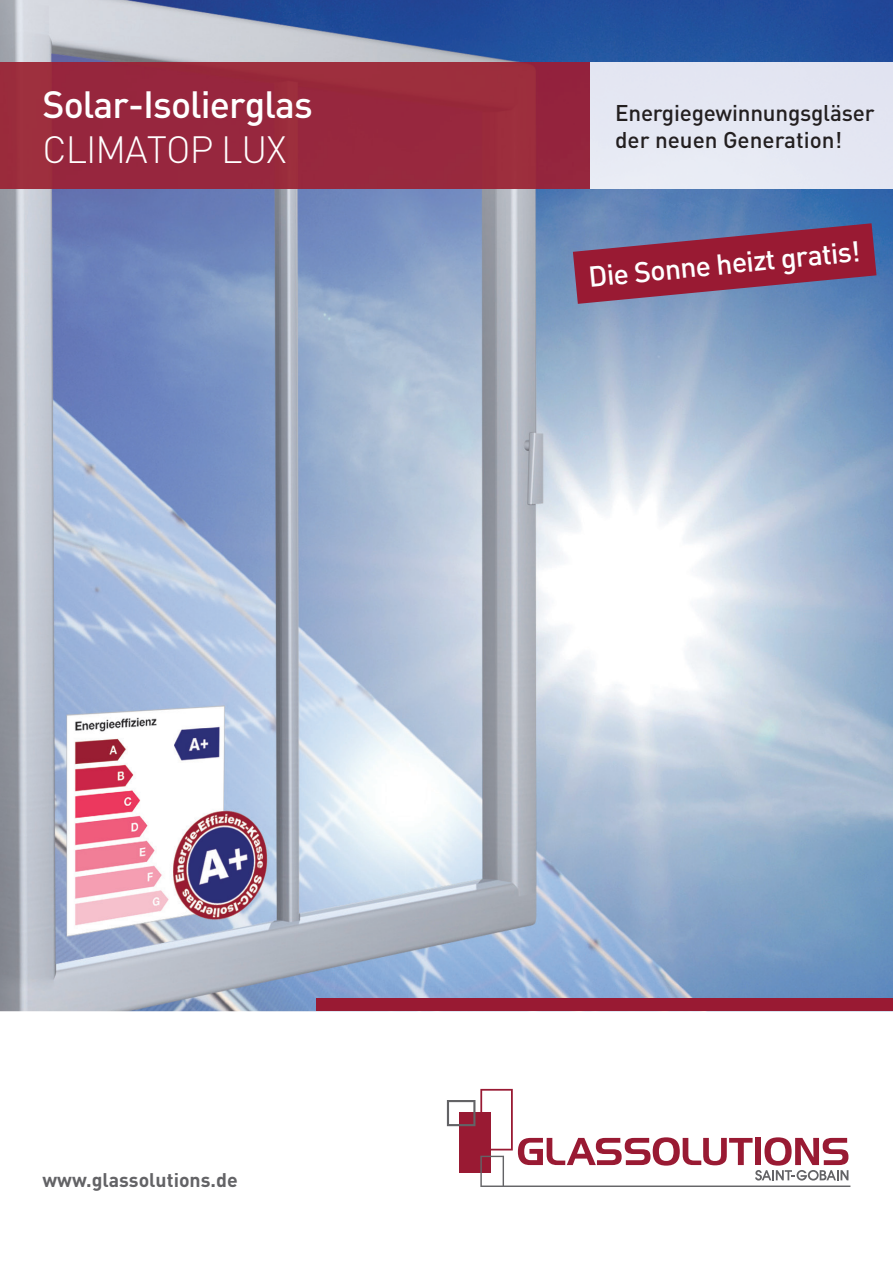
<style>
.page{position:relative;width:893px;height:1263px;background:#fff}
.page>*{position:absolute;margin:0;border:0;box-sizing:border-box;transform-origin:0 0}
.t1{font:500 37.5px "DINOT";letter-spacing:-.025em;color:#fff}
.t2{font:300 37.5px "DINOT";letter-spacing:-.025em;color:#fff}
.t3{font:500 28.5px "DINOT";color:#fff}
.t4{font:500 22.5px/27px "DINOT";letter-spacing:-.01em;color:#231f20}
.t5{font:700 19.5px "DINOT";color:#636366}
</style>
<div class="page">
<img style="left:0;top:0;width:893px;height:1011px">
<svg style="left:573px;top:223px;width:303px;height:81px;background:#854163"></svg>
<img style="left:0;top:63px;width:893px;height:126px">
<div style="left:316px;top:998px;width:577px;height:13px;background:#991a33"></div>
<svg style="left:447px;top:1089px;width:403px;height:98px"></svg>
<h1 class="t1" style="left:43px;top:80px;width:272px">Solar-Isolierglas</h1>
<h1 class="t2" style="left:43px;top:126px;width:245px">CLIMATOP LUX</h1>
<p class="t4" style="left:615px;top:99px;width:261px">Energiegewinnungsgläser der neuen Generation!</p>
<p class="t3" style="left:587px;top:257px;width:274px;rotate:-5deg">Die Sonne heizt gratis!</p>
<p class="t5" style="left:43px;top:1167px;width:197px">www.glassolutions.de</p>
</div>
